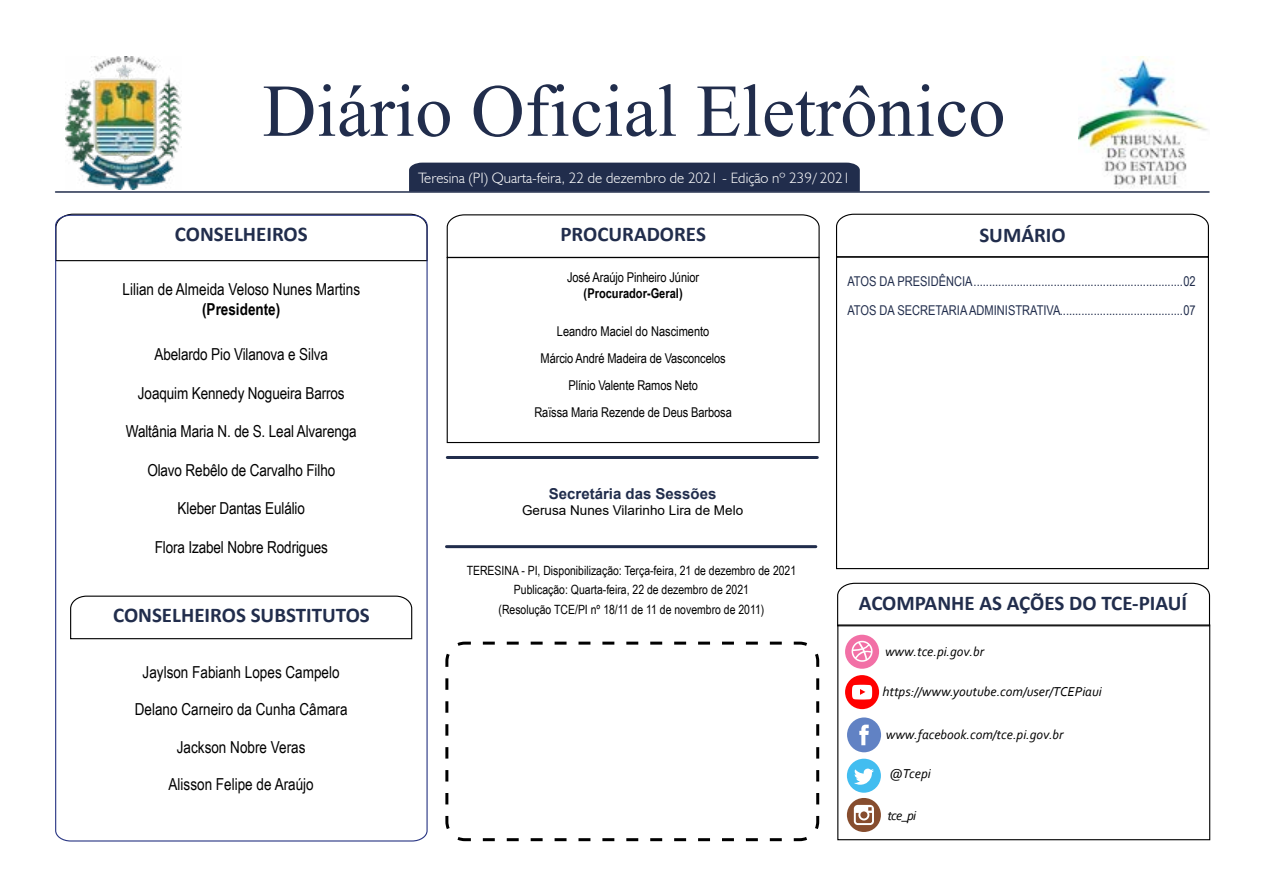
<style>
.page{position:relative;width:1263px;height:893px;background:#fff}
.page>*{position:absolute;margin:0;border:0;box-sizing:border-box;transform-origin:0 0}
.t1{font:111px "Microsoft Himalaya";color:#212d4c}
.t2{font:700 21px "Calibri";color:#212d4c}
.t3{font:16.5px "Arial Narrow";letter-spacing:-.01em;color:#000}
.t4{font:700 16.5px "Arial Narrow";color:#000}
.t5{font:300 15px "Humanist 521 BT";color:#fff}
.t6{font:700 15px "Arial";color:#212d4c}
.t7{font:13.5px/29px "Arial Narrow";color:#212d4c}
.t8{font:13.5px/27px "Arial Narrow";letter-spacing:-.01em;color:#000;text-align:center}
.t9{font:italic 13.5px "Corbel";color:#000}
.t10{font:13.5px "Arial";color:#000}
.t11{font:700 13.5px "Arial Narrow";color:#000}
.t12{font:12.75px/19.5px "Arial Narrow";color:#000;text-align:center}
</style>
<div class="page">
<div style="left:836px;top:257px;width:373px;height:312px;border:1px solid #000"></div>
<img style="left:1078px;top:56px;width:130px;height:131px">
<div style="left:409px;top:163px;width:451px;height:28px;background:#212d4c"></div>
<hr style="left:56px;top:191px;width:1153px;height:2px;background:#212d4c">
<svg style="left:70px;top:213px;width:343px;height:1px"></svg>
<svg style="left:55px;top:214px;width:373px;height:628px"></svg>
<svg style="left:70px;top:595px;width:343px;height:45px"></svg>
<svg style="left:446px;top:214px;width:374px;height:44px"></svg>
<img style="left:66px;top:56px;width:115px;height:133px">
<hr style="left:447px;top:456px;width:370px;height:3px;background:#212d4c">
<hr style="left:446px;top:545px;width:370px;height:3px;background:#212d4c">
<div style="left:447px;top:257px;width:373px;height:186px;border:1px solid #000"></div>
<svg style="left:836px;top:213px;width:373px;height:45px"></svg>
<svg style="left:445px;top:641px;width:375px;height:201px"></svg>
<div style="left:845px;top:635px;width:34px;height:34px;background:#f270a6;border-radius:50%"></div>
<svg style="left:851px;top:641px;width:21px;height:21px"></svg>
<div style="left:845px;top:675px;width:34px;height:34px;background:#f00;border-radius:50%"></div>
<svg style="left:852px;top:685px;width:20px;height:14px"></svg>
<svg style="left:837px;top:582px;width:373px;height:45px"></svg>
<div style="left:847px;top:798px;width:34px;height:34px;background:#874d2e;border-radius:50%"></div>
<svg style="left:854px;top:805px;width:20px;height:20px"></svg>
<div style="left:847px;top:717px;width:34px;height:35px;background:#6182c4;border-radius:50%"></div>
<svg style="left:859px;top:725px;width:10px;height:20px"></svg>
<div style="left:847px;top:759px;width:34px;height:34px;background:#42bdf0;border-radius:50%"></div>
<svg style="left:854px;top:769px;width:20px;height:16px"></svg>
<h1 class="t1" style="left:263px;top:33px;width:744px">Diário Oficial Eletrônico</h1>
<p class="t5" style="left:418px;top:169px;width:433px">Teresina (PI) Quarta-feira, 22 de dezembro de 2021 - Edição nº 239/ 2021</p>
<p class="t2" style="left:175px;top:219px;width:134px">CONSELHEIROS</p>
<p class="t2" style="left:979px;top:220px;width:88px">SUMÁRIO</p>
<p class="t2" style="left:560px;top:219px;width:147px">PROCURADORES</p>
<p class="t8" style="left:567px;top:263px;width:133px">José Araújo Pinheiro Júnior</p>
<p class="t7" style="left:847px;top:266px;width:350px">ATOS DA PRESIDÊNCIA....................................................................02<br>ATOS DA SECRETARIA ADMINISTRATIVA........................................07</p>
<p class="t3" style="left:122px;top:277px;width:239px">Lilian de Almeida Veloso Nunes Martins</p>
<p class="t11" style="left:584px;top:283px;width:101px">(Procurador-Geral)</p>
<p class="t4" style="left:202px;top:296px;width:80px">(Presidente)</p>
<p class="t3" style="left:155px;top:342px;width:175px">Abelardo Pio Vilanova e Silva</p>
<p class="t3" style="left:138px;top:381px;width:208px">Joaquim Kennedy Nogueira Barros</p>
<p class="t3" style="left:126px;top:419px;width:232px">Waltânia Maria N. de S. Leal Alvarenga</p>
<p class="t3" style="left:147px;top:458px;width:189px">Olavo Rebêlo de Carvalho Filho</p>
<p class="t3" style="left:178px;top:496px;width:129px">Kleber Dantas Eulálio</p>
<p class="t3" style="left:155px;top:535px;width:175px">Flora Izabel Nobre Rodrigues</p>
<p class="t2" style="left:113px;top:601px;width:258px">CONSELHEIROS SUBSTITUTOS</p>
<p class="t3" style="left:143px;top:660px;width:199px">Jaylson Fabianh Lopes Campelo</p>
<p class="t3" style="left:135px;top:697px;width:214px">Delano Carneiro da Cunha Câmara</p>
<p class="t3" style="left:177px;top:735px;width:130px">Jackson Nobre Veras</p>
<p class="t3" style="left:169px;top:772px;width:147px">Alisson Felipe de Araújo</p>
<p class="t8" style="left:534px;top:317px;width:199px">Leandro Maciel do Nascimento<br>Márcio André Madeira de Vasconcelos<br>Plínio Valente Ramos Neto<br>Raïssa Maria Rezende de Deus Barbosa</p>
<p class="t6" style="left:549px;top:483px;width:169px">Secretária das Sessões</p>
<p class="t10" style="left:522px;top:501px;width:223px">Gerusa Nunes Vilarinho Lira de Melo</p>
<p class="t12" style="left:467px;top:560px;width:331px">TERESINA - PI, Disponibilização: Terça-feira, 21 de dezembro de 2021<br>Publicação: Quarta-feira, 22 de dezembro de 2021<br>(Resolução TCE/PI nº 18/11 de 11 de novembro de 2011)</p>
<p class="t2" style="left:859px;top:588px;width:330px">ACOMPANHE AS AÇÕES DO TCE-PIAUÍ</p>
<p class="t9" style="left:885px;top:643px;width:100px">www.tce.pi.gov.br</p>
<p class="t9" style="left:882px;top:684px;width:221px">https://www.youtube.com/user/TCEPiaui</p>
<p class="t9" style="left:886px;top:726px;width:179px">www.facebook.com/tce.pi.gov.br</p>
<p class="t9" style="left:889px;top:765px;width:43px">@Tcepi</p>
<p class="t9" style="left:887px;top:807px;width:30px">tce_pi</p>
</div>
